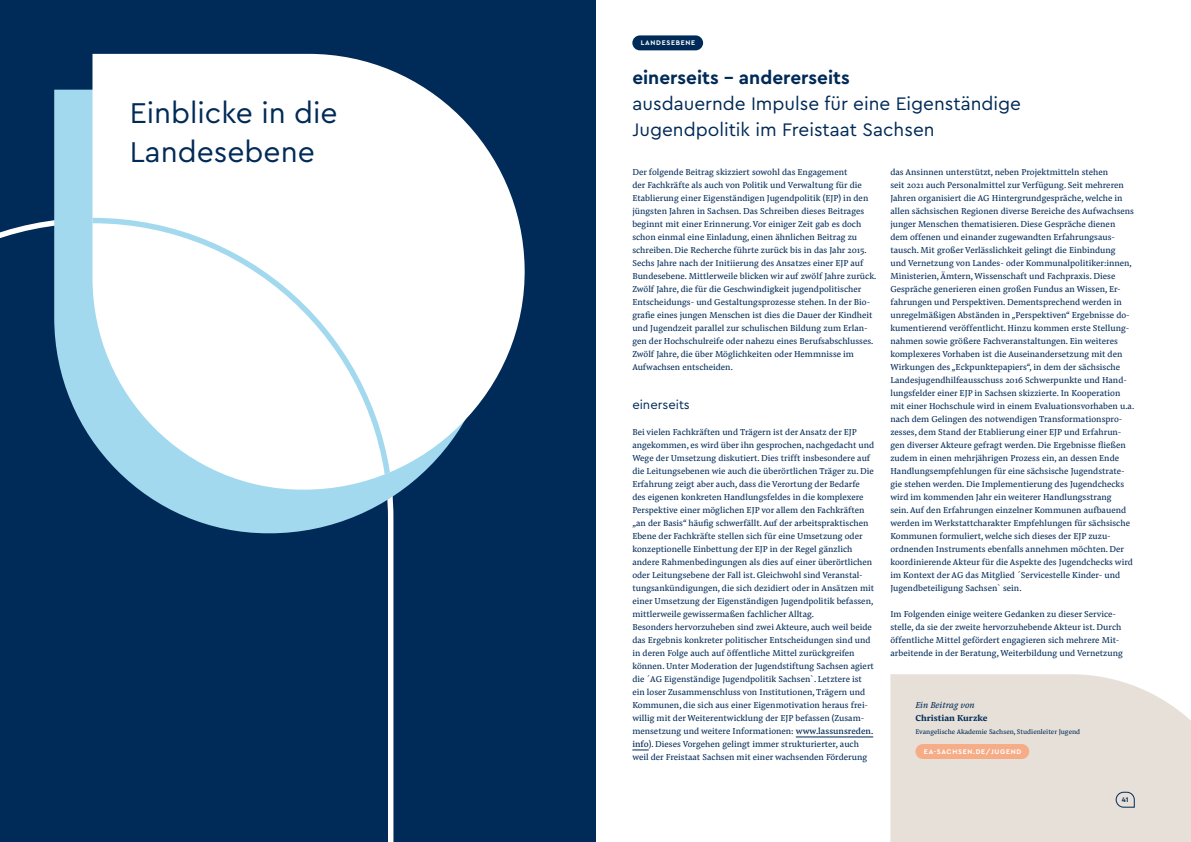
<style>
.page{position:relative;width:1191px;height:842px;background:#fff}
.page>*{position:absolute;margin:0;border:0;box-sizing:border-box;transform-origin:0 0}
.Kapitelüberschrift{font:30px/39px "Cera Pro";color:#002a57}
.Headline{font:19px/26px "Cera Pro";color:#002a57}
.Zwischenüberschrift{font:13px "Cera Pro";color:#002a57}
.Fließtext_zweispalti{font:9px/13px "Pensum Pro";color:#002a57}
.Fließtext_einspaltig{font:700 9px/13px "Pensum Pro";color:#002a57}
.Klein{font:7px "Pensum Pro";color:#002a57}
.Schlauch_Korall{font:700 7px "Cera Pro";letter-spacing:.1em;color:#fff}
.Schlauch_Rot{font:700 7px "Cera Pro";letter-spacing:.1em;color:#fff}
.t1{font:700 7px "Cera Pro";color:#002a57}
.s1{font-weight:700}
.s2{font-style:inherit}
.s3{font-weight:400;font-style:italic}
</style>
<div class="page">
<div style="left:0;top:0;width:595px;height:842px;background:#002a57"></div>
<svg style="left:0;top:220px;width:394px;height:622px"></svg>
<svg style="left:54px;top:90px;width:348px;height:443px;fill:#a2d9ef"></svg>
<svg style="left:92px;top:54px;width:433px;height:436px;fill:#fff"></svg>
<svg style="left:92px;top:215px;width:304px;height:275px;background:#eef6fa"></svg>
<hr style="left:796px;top:737px;width:77px;height:1px;background:#002a57">
<svg style="left:632px;top:750px;width:17px;height:1px"></svg>
<div style="left:632px;top:35px;width:71px;height:15px;background:#002a57;border-radius:7px"></div>
<div style="left:890px;top:674px;width:301px;height:168px;background:#e7e0d8"></div>
<div style="left:915px;top:744px;width:114px;height:15px;background:#f6ac86;border-radius:7px"></div>
<svg style="left:56px;top:784px;width:21px;height:17px"></svg>
<svg style="left:1115px;top:791px;width:20px;height:17px"></svg>
<p class="Kapitelüberschrift" style="left:130px;top:92px;width:209px">Einblicke in die<br>Landesebene</p>
<p class="Schlauch_Rot" style="left:641px;top:38px;width:56px">LANDESEBENE</p>
<p class="Headline" style="left:632px;top:64px;width:390px"><span class="s1">einerseits – andererseits<br></span>ausdauernde Impulse für eine Eigenständige<br>Jugendpolitik im Freistaat Sachsen</p>
<p class="Fließtext_zweispalti" style="left:632px;top:165px;width:245px">Der folgende Beitrag skizziert sowohl das Engagement<br>der Fachkräfte als auch von Politik und Verwaltung für die Etablierung einer Eigenständigen Jugendpolitik (EJP) in den jüngsten Jahren in Sachsen. Das Schreiben dieses Beitrages beginnt mit einer Erinnerung. Vor einiger Zeit gab es doch schon einmal eine Einladung, einen ähnlichen Beitrag zu schreiben. Die Recherche führte zurück bis in das Jahr 2015.<br>Sechs Jahre nach der Initiierung des Ansatzes einer EJP auf Bundesebene. Mittlerweile blicken wir auf zwölf Jahre zurück.<br>Zwölf Jahre, die für die Geschwindigkeit jugendpolitischer Entscheidungs- und Gestaltungsprozesse stehen. In der Bio&shy;grafie eines jungen Menschen ist dies die Dauer der Kindheit und Jugendzeit parallel zur schulischen Bildung zum Erlan&shy;gen der Hochschulreife oder nahezu eines Berufsabschlusses.<br>Zwölf Jahre, die über Möglichkeiten oder Hemmnisse im Aufwachsen entscheiden.</p>
<p class="Zwischenüberschrift" style="left:632px;top:396px;width:59px">einerseits</p>
<p class="Fließtext_zweispalti" style="left:632px;top:425px;width:243px">Bei vielen Fachkräften und Trägern ist der Ansatz der EJP angekommen, es wird über ihn gesprochen, nachgedacht und Wege der Umsetzung diskutiert. Dies trifft insbesondere auf die Leitungsebenen wie auch die überörtlichen Träger zu. Die Erfahrung zeigt aber auch, dass die Verortung der Bedarfe des eigenen konkreten Handlungsfeldes in die komplexere Perspektive einer möglichen EJP vor allem den Fachkräften „an der Basis“ häufig schwerfällt. Auf der arbeitspraktischen Ebene der Fachkräfte stellen sich für eine Umsetzung oder konzeptionelle Einbettung der EJP in der Regel gänzlich andere Rahmenbedingungen als dies auf einer überörtlichen oder Leitungsebene der Fall ist. Gleichwohl sind Veranstal&shy;tungsankündigungen, die sich dezidiert oder in Ansätzen mit einer Umsetzung der Eigenständigen Jugendpolitik befassen, mittlerweile gewissermaßen fachlicher Alltag.</p>
<p class="Fließtext_zweispalti" style="left:632px;top:620px;width:243px">Besonders hervorzuheben sind zwei Akteure, auch weil beide das Ergebnis konkreter politischer Entscheidungen sind und in deren Folge auch auf öffentliche Mittel zurückgreifen können. Unter Moderation der Jugendstiftung Sachsen agiert die ´AG Eigenständige Jugendpolitik Sachsen`. Letztere ist ein loser Zusammenschluss von Institutionen, Trägern und Kommunen, die sich aus einer Eigenmotivation heraus frei&shy;willig mit der Weiterentwicklung der EJP befassen (Zusam&shy;mensetzung und weitere Informationen: <span class="s2">www.lassunsreden. info</span>). Dieses Vorgehen gelingt immer strukturierter, auch weil der Freistaat Sachsen mit einer wachsenden Förderung</p>
<p class="Fließtext_zweispalti" style="left:890px;top:165px;width:245px">das Ansinnen unterstützt, neben Projektmitteln stehen<br>seit 2021 auch Personalmittel zur Verfügung. Seit mehreren Jahren organisiert die AG Hintergrundgespräche, welche in allen sächsischen Regionen diverse Bereiche des Aufwachsens junger Menschen thematisieren. Diese Gespräche dienen dem offenen und einander zugewandten Erfahrungsaus&shy;tausch. Mit großer Verlässlichkeit gelingt die Einbindung<br>und Vernetzung von Landes- oder Kommunalpolitiker:innen, Ministerien, Ämtern, Wissenschaft und Fachpraxis. Diese Gespräche generieren einen großen Fundus an Wissen, Er&shy;fahrungen und Perspektiven. Dementsprechend werden in unregelmäßigen Abständen in „Perspektiven“ Ergebnisse do&shy;kumentierend veröffentlicht. Hinzu kommen erste Stellung&shy;nahmen sowie größere Fachveranstaltungen. Ein weiteres komplexeres Vorhaben ist die Auseinandersetzung mit den Wirkungen des „Eckpunktepapiers“, in dem der sächsische Landesjugendhilfeausschuss 2016 Schwerpunkte und Hand&shy;lungsfelder einer EJP in Sachsen skizzierte. In Kooperation mit einer Hochschule wird in einem Evaluationsvorhaben u.a. nach dem Gelingen des notwendigen Transformationspro&shy;zesses, dem Stand der Etablierung einer EJP und Erfahrun&shy;gen diverser Akteure gefragt werden. Die Ergebnisse fließen zudem in einen mehrjährigen Prozess ein, an dessen Ende Handlungsempfehlungen für eine sächsische Jugendstrate&shy;gie stehen werden. Die Implementierung des Jugendchecks wird im kommenden Jahr ein weiterer Handlungsstrang<br>sein. Auf den Erfahrungen einzelner Kommunen aufbauend werden im Werkstattcharakter Empfehlungen für sächsische Kommunen formuliert, welche sich dieses der EJP zuzu&shy;ordnenden Instruments ebenfalls annehmen möchten. Der koordinierende Akteur für die Aspekte des Jugendchecks wird im Kontext der AG das Mitglied ´Servicestelle Kinder- und Jugendbeteiligung Sachsen` sein.</p>
<p class="Fließtext_zweispalti" style="left:890px;top:607px;width:234px">Im Folgenden einige weitere Gedanken zu dieser Service&shy;stelle, da sie der zweite hervorzuhebende Akteur ist. Durch öffentliche Mittel gefördert engagieren sich mehrere Mit&shy;arbeitende in der Beratung, Weiterbildung und Vernetzung</p>
<p class="Fließtext_einspaltig" style="left:915px;top:698px;width:73px"><span class="s3">Ein Beitrag von<br></span>Christian Kurzke</p>
<p class="Klein" style="left:915px;top:727px;width:166px">Evangelische Akademie Sachsen, Studienleiter Jugend</p>
<p class="Schlauch_Korall" style="left:924px;top:747px;width:99px">EA-SACHSEN.DE/JUGEND</p>
<p class="t1" style="left:1121px;top:795px;width:8px">41</p>
</div>
